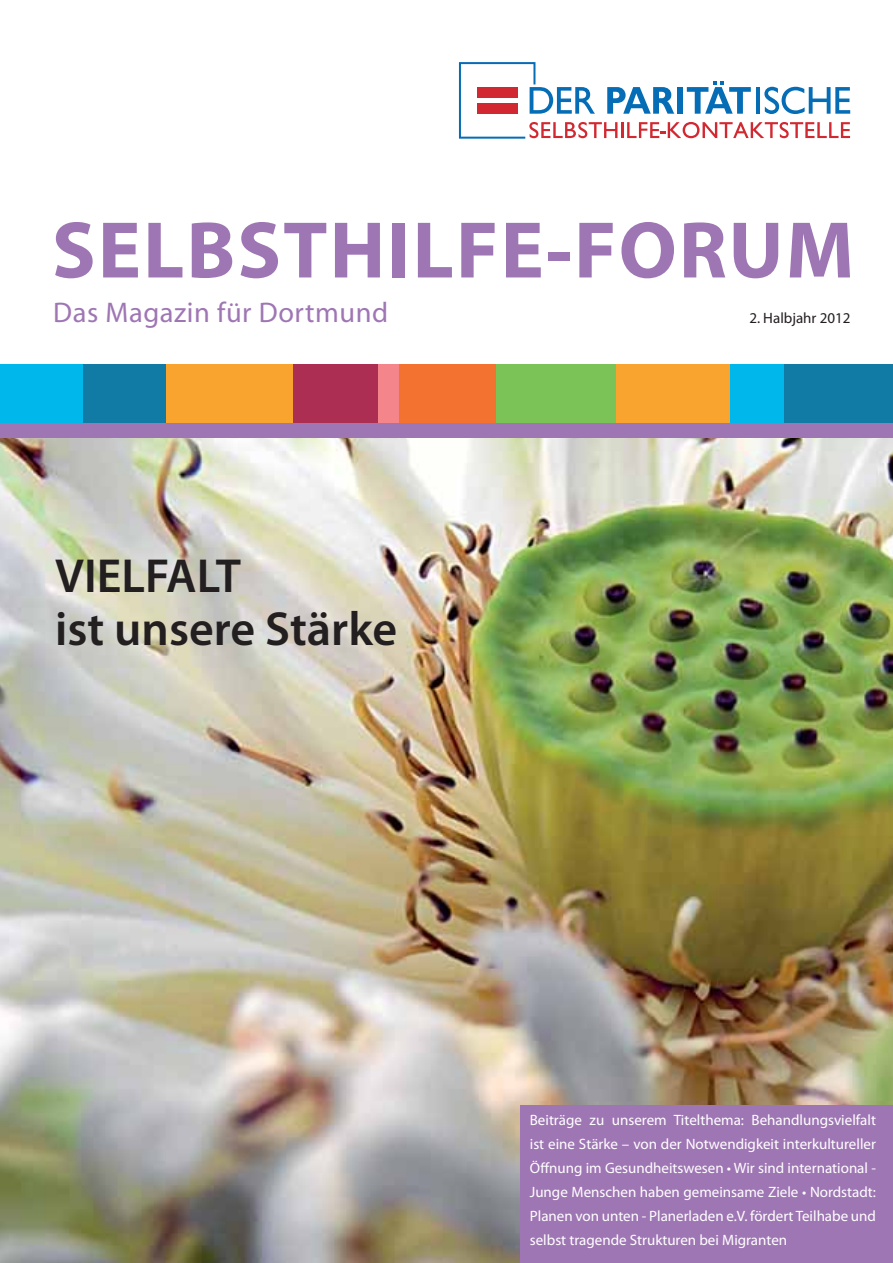
<style>
.page{position:relative;width:893px;height:1263px;background:#fff}
.page>*{position:absolute;margin:0;border:0;box-sizing:border-box;transform-origin:0 0}
.t1{font:700 81px "Myriad";letter-spacing:.025em;color:#9f76b4}
.t2{font:600 48px/53.7px "Myriad Pro";color:#231f20}
.t3{font:28.5px "Myriad";letter-spacing:.02em;color:#9f76b4}
.t4{font:15px/24px "Myriad Pro";color:#fff;text-align:justify}
.t5{font:15px "Myriad Pro";color:#231f20}
</style>
<div class="page">
<img style="left:0;top:438px;width:893px;height:825px">
<svg style="left:459px;top:62px;width:391px;height:77px"></svg>
<div style="left:376px;top:364px;width:26px;height:59px;background:#f4858b"></div>
<div style="left:291px;top:364px;width:87px;height:59px;background:#ac2f53"></div>
<div style="left:495px;top:364px;width:124px;height:59px;background:#7bc257"></div>
<div style="left:83px;top:364px;width:84px;height:59px;background:#117aa5"></div>
<div style="left:780px;top:364px;width:113px;height:59px;background:#117aa5"></div>
<div style="left:166px;top:364px;width:126px;height:59px;background:#faa430"></div>
<div style="left:730px;top:364px;width:53px;height:59px;background:#00b7eb"></div>
<div style="left:616px;top:364px;width:114px;height:59px;background:#faa430"></div>
<div style="left:399px;top:364px;width:97px;height:59px;background:#f37230"></div>
<div style="left:0;top:364px;width:83px;height:59px;background:#00b7eb"></div>
<div style="left:0;top:423px;width:893px;height:15px;background:#9f76b4"></div>
<div style="left:520px;top:1105px;width:373px;height:158px;background:#9f76b4"></div>
<h1 class="t1" style="left:52px;top:220px;width:804px">SELBSTHILFE-FORUM</h1>
<h3 class="t3" style="left:53px;top:302px;width:336px">Das Magazin für Dortmund</h3>
<p class="t5" style="left:749px;top:312px;width:103px">2. Halbjahr 2012</p>
<h2 class="t2" style="left:55px;top:554px;width:343px">VIELFALT<br>ist unsere Stärke</h2>
<p class="t4" style="left:530px;top:1110px;width:348px">Beiträge zu unserem Titelthema: Behandlungsvielfalt ist eine Stärke – von der Notwendigkeit interkultureller Öffnung im Gesundheitswesen • Wir sind international - Junge Menschen haben gemeinsame Ziele • Nordstadt:<br>Planen von unten - Planerladen e.V. fördert Teilhabe und selbst tragende Strukturen bei Migranten</p>
</div>
